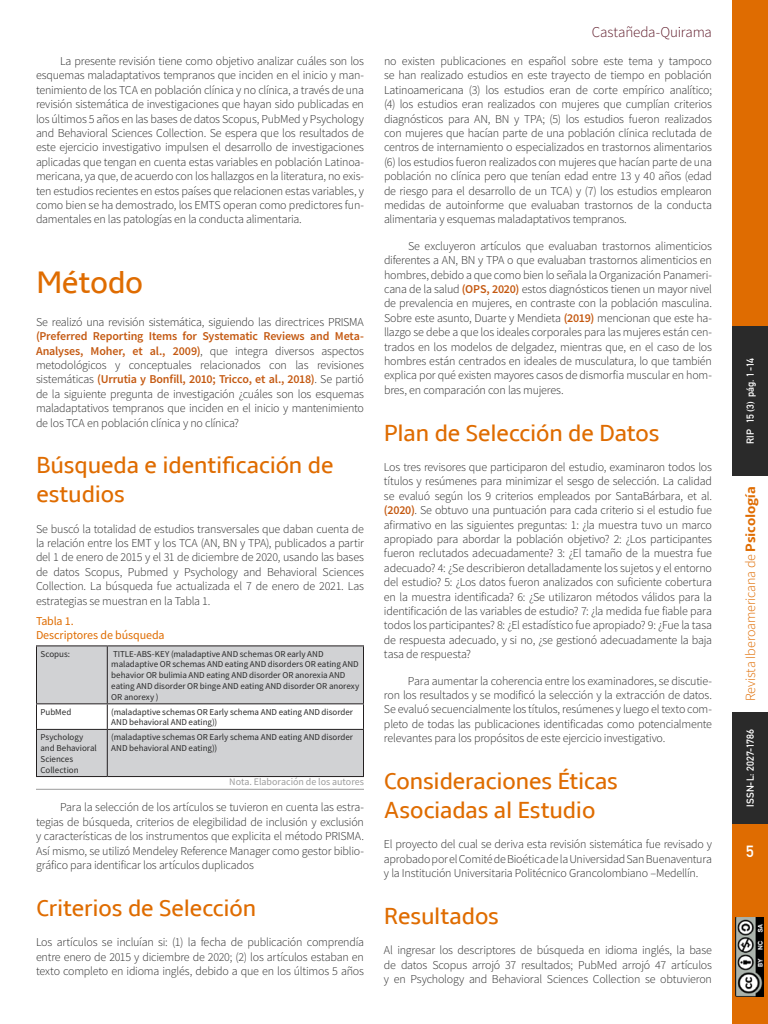
<style>
.page{position:relative;width:768px;height:1024px;background:#fff}
.page>*{position:absolute;margin:0;border:0;box-sizing:border-box;transform-origin:0 0}
.t1{font:32px "Amble";letter-spacing:-.025em;color:#df6c01}
.t2{font:24px/28.8px "Amble";letter-spacing:-.03em;color:#df6c01}
.t3{font:700 16px "DIN Alternate";color:#fff}
.t4{font:300 15px "Source Sans Pro";letter-spacing:-.01em;color:#5f1c2b}
.t5{font:300 14px "Source Sans Pro";letter-spacing:-.01em;color:#df6c01}
.t6{font:300 12px/14.4px "Source Sans Pro";letter-spacing:-.02em;color:#2a2a2a;text-align:justify}
.t7{font:12px/14.4px "Source Sans Pro";letter-spacing:-.01em;color:#df6c01}
.t8{font:700 10px "DIN Alternate";letter-spacing:.01em;color:#fff}
.t9{font:10px "Source Sans Pro";color:#9c9c9c}
.t10{font:9px/10.8px "Source Sans Pro";letter-spacing:-.005em;color:#2a2a2a}
.s1{font-weight:600;color:#c45911}
.s2{font-family:"Amble";font-weight:700}
</style>
<div class="page">
<hr style="left:36px;top:789px;width:328px;height:1px;background:#9c9c9c">
<svg style="left:37px;top:646px;width:326px;height:130px;fill:#d1d2d4"></svg>
<hr style="left:36px;top:645px;width:71px;height:1px;background:#231f20">
<hr style="left:36px;top:646px;width:1px;height:57px;background:#231f20">
<hr style="left:107px;top:645px;width:257px;height:1px;background:#231f20">
<hr style="left:107px;top:646px;width:1px;height:57px;background:#231f20">
<hr style="left:363px;top:646px;width:1px;height:57px;background:#231f20">
<hr style="left:36px;top:703px;width:71px;height:1px;background:#231f20">
<svg style="left:36px;top:704px;width:1px;height:25px"></svg>
<hr style="left:107px;top:703px;width:257px;height:1px;background:#231f20">
<svg style="left:107px;top:704px;width:1px;height:25px"></svg>
<svg style="left:363px;top:704px;width:1px;height:25px"></svg>
<hr style="left:36px;top:729px;width:71px;height:1px;background:#231f20">
<hr style="left:36px;top:730px;width:1px;height:46px;background:#231f20">
<hr style="left:107px;top:729px;width:257px;height:1px;background:#231f20">
<hr style="left:107px;top:730px;width:1px;height:46px;background:#231f20">
<hr style="left:363px;top:730px;width:1px;height:46px;background:#231f20">
<hr style="left:36px;top:776px;width:71px;height:1px;background:#231f20">
<hr style="left:107px;top:776px;width:257px;height:1px;background:#231f20">
<div style="left:732px;top:712px;width:36px;height:312px;background:#df6c01"></div>
<div style="left:732px;top:0;width:36px;height:476px;background:#df6c01"></div>
<div style="left:732px;top:326px;width:36px;height:150px;background:#2a2a2a"></div>
<div style="left:732px;top:712px;width:36px;height:112px;background:#2a2a2a"></div>
<img style="left:736px;top:917px;width:27px;height:80px">
<p class="t6" style="left:36px;top:54px;width:330px;text-indent:24px">La presente revisión tiene como objetivo analizar cuáles son los esquemas maladaptativos tempranos que inciden en el inicio y man&shy;tenimiento de los TCA en población clínica y no clínica, a través de una revisión sistemática de investigaciones que hayan sido publicadas en los últimos 5 años en las bases de datos Scopus, PubMed y Psychology and Behavioral Sciences Collection. Se espera que los resultados de este ejercicio investigativo impulsen el desarrollo de investigaciones aplicadas que tengan en cuenta estas variables en población Latinoa&shy;mericana, ya que, de acuerdo con los hallazgos en la literatura, no exis&shy;ten estudios recientes en estos países que relacionen estas variables, y como bien se ha demostrado, los EMTS operan como predictores fun&shy;damentales en las patologías en la conducta alimentaria.</p>
<h1 class="t1" style="left:36px;top:264px;width:109px">Método</h1>
<p class="t6" style="left:36px;top:315px;width:329px">Se realizó una revisión sistemática, siguiendo las directrices PRISMA</p>
<p class="t6" style="left:36px;top:329px;width:330px"><span class="s1">(Preferred Reporting Items for Systematic Reviews and Meta-Analyses, Moher, et al., 2009)</span>, que integra diversos aspectos metodológicos y conceptuales relacionados con las revisiones sistemáticas <span class="s1">(Urrutia y Bonfill, 2010; Tricco, et al., 2018)</span>. Se partió de la siguiente pregunta de investigación ¿cuáles son los esquemas maladaptativos tempranos que inciden en el inicio y mantenimiento de los TCA en población clínica y no clínica?</p>
<h2 class="t2" style="left:36px;top:451px;width:299px">Búsqueda e identificación de estudios</h2>
<p class="t6" style="left:36px;top:521px;width:330px">Se buscó la totalidad de estudios transversales que daban cuenta de la relación entre los EMT y los TCA (AN, BN y TPA), publicados a partir del 1 de enero de 2015 y el 31 de diciembre de 2020, usando las bases de datos Scopus, Pubmed y Psychology and Behavioral Sciences Collection. La búsqueda fue actualizada el 7 de enero de 2021. Las estrategias se muestran en la Tabla 1.</p>
<p class="t7" style="left:36px;top:614px;width:130px">Tabla 1.<br>Descriptores de búsqueda</p>
<p class="t10" style="left:40px;top:648px;width:31px">Scopus:</p>
<p class="t10" style="left:111px;top:648px;width:250px">TITLE-ABS-KEY (maladaptive AND schemas OR early AND maladaptive OR schemas AND eating AND disorders OR eating AND behavior OR bulimia AND eating AND disorder OR anorexia AND eating AND disorder OR binge AND eating AND disorder OR anorexy OR anorexy )</p>
<p class="t10" style="left:40px;top:706px;width:32px">PubMed</p>
<p class="t10" style="left:111px;top:706px;width:243px">(maladaptive schemas OR Early schema AND eating AND disorder<br>AND behavioral AND eating))</p>
<p class="t10" style="left:40px;top:732px;width:58px">Psychology and Behavioral<br>Sciences<br>Collection</p>
<p class="t10" style="left:111px;top:732px;width:243px">(maladaptive schemas OR Early schema AND eating AND disorder<br>AND behavioral AND eating))</p>
<p class="t9" style="left:229px;top:775px;width:136px">Nota. Elaboración de los autores</p>
<p class="t6" style="left:36px;top:800px;width:330px;text-indent:24px">Para la selección de los artículos se tuvieron en cuenta las estra&shy;tegias de búsqueda, criterios de elegibilidad de inclusión y exclusión y características de los instrumentos que explicita el método PRISMA.<br>Así mismo, se utilizó Mendeley Reference Manager como gestor biblio&shy;gráfico para identificar los artículos duplicados</p>
<h2 class="t2" style="left:36px;top:894px;width:222px">Criterios de Selección</h2>
<p class="t6" style="left:36px;top:935px;width:329px">Los artículos se incluían si: (1) la fecha de publicación comprendía entre enero de 2015 y diciembre de 2020; (2) los artículos estaban en texto completo en idioma inglés, debido a que en los últimos 5 años</p>
<p class="t4" style="left:592px;top:23px;width:122px">Castañeda-Quirama</p>
<p class="t6" style="left:384px;top:54px;width:330px">no existen publicaciones en español sobre este tema y tampoco se han realizado estudios en este trayecto de tiempo en población Latinoamericana (3) los estudios eran de corte empírico analítico; (4) los estudios eran realizados con mujeres que cumplían criterios diagnósticos para AN, BN y TPA; (5) los estudios fueron realizados con mujeres que hacían parte de una población clínica reclutada de centros de internamiento o especializados en trastornos alimentarios (6) los estudios fueron realizados con mujeres que hacían parte de una población no clínica pero que tenían edad entre 13 y 40 años (edad de riesgo para el desarrollo de un TCA) y (7) los estudios emplearon medidas de autoinforme que evaluaban trastornos de la conducta alimentaria y esquemas maladaptativos tempranos.</p>
<p class="t6" style="left:384px;top:239px;width:330px;text-indent:24px">Se excluyeron artículos que evaluaban trastornos alimenticios diferentes a AN, BN y TPA o que evaluaban trastornos alimenticios en hombres, debido a que como bien lo señala la Organización Panameri&shy;cana de la salud <span class="s1">(OPS, 2020)</span> estos diagnósticos tienen un mayor nivel de prevalencia en mujeres, en contraste con la población masculina.<br>Sobre este asunto, Duarte y Mendieta <span class="s1">(2019)</span> mencionan que este ha&shy;llazgo se debe a que los ideales corporales para las mujeres están cen&shy;trados en los modelos de delgadez, mientras que, en el caso de los hombres están centrados en ideales de musculatura, lo que también explica por qué existen mayores casos de dismorfia muscular en hom&shy;bres, en comparación con las mujeres.</p>
<h2 class="t2" style="left:384px;top:419px;width:277px">Plan de Selección de Datos</h2>
<p class="t6" style="left:384px;top:460px;width:330px">Los tres revisores que participaron del estudio, examinaron todos los títulos y resúmenes para minimizar el sesgo de selección. La calidad se evaluó según los 9 criterios empleados por SantaBárbara, et al. <span class="s1">(2020)</span>. Se obtuvo una puntuación para cada criterio si el estudio fue afirmativo en las siguientes preguntas: 1: ¿la muestra tuvo un marco apropiado para abordar la población objetivo? 2: ¿Los participantes fueron reclutados adecuadamente? 3: ¿El tamaño de la muestra fue adecuado? 4: ¿Se describieron detalladamente los sujetos y el entorno del estudio? 5: ¿Los datos fueron analizados con suficiente cobertura en la muestra identificada? 6: ¿Se utilizaron métodos válidos para la identificación de las variables de estudio? 7: ¿la medida fue fiable para todos los participantes? 8: ¿El estadístico fue apropiado? 9: ¿Fue la tasa de respuesta adecuado, y si no, ¿se gestionó adecuadamente la baja tasa de respuesta?</p>
<p class="t6" style="left:384px;top:673px;width:330px;text-indent:24px">Para aumentar la coherencia entre los examinadores, se discutie&shy;ron los resultados y se modificó la selección y la extracción de datos.<br>Se evaluó secuencialmente los títulos, resúmenes y luego el texto com&shy;pleto de todas las publicaciones identificadas como potencialmente relevantes para los propósitos de este ejercicio investigativo.</p>
<h2 class="t2" style="left:384px;top:767px;width:236px">Consideraciones Éticas<br>Asociadas al Estudio</h2>
<p class="t6" style="left:384px;top:837px;width:330px">El proyecto del cual se deriva esta revisión sistemática fue revisado y aprobado por el Comité de Bioética de la Universidad San Buenaventura y la Institución Universitaria Politécnico Grancolombiano –Medellín.</p>
<h2 class="t2" style="left:384px;top:902px;width:117px">Resultados</h2>
<p class="t6" style="left:384px;top:943px;width:329px">Al ingresar los descriptores de búsqueda en idioma inglés, la base de datos Scopus arrojó 37 resultados; PubMed arrojó 47 artículos y en Psychology and Behavioral Sciences Collection se obtuvieron</p>
<p class="t8" style="left:743px;top:444px;width:87px;rotate:-90deg">RIP 15 (3) pág. 1-14</p>
<p class="t5" style="left:742px;top:701px;width:216px;rotate:-90deg">Revista Iberoamericana de <span class="s2">Psicología</span></p>
<p class="t8" style="left:743px;top:807px;width:79px;rotate:-90deg">ISSN-L: 2027-1786</p>
<h3 class="t3" style="left:746px;top:839px;width:9px">5</h3>
</div>
